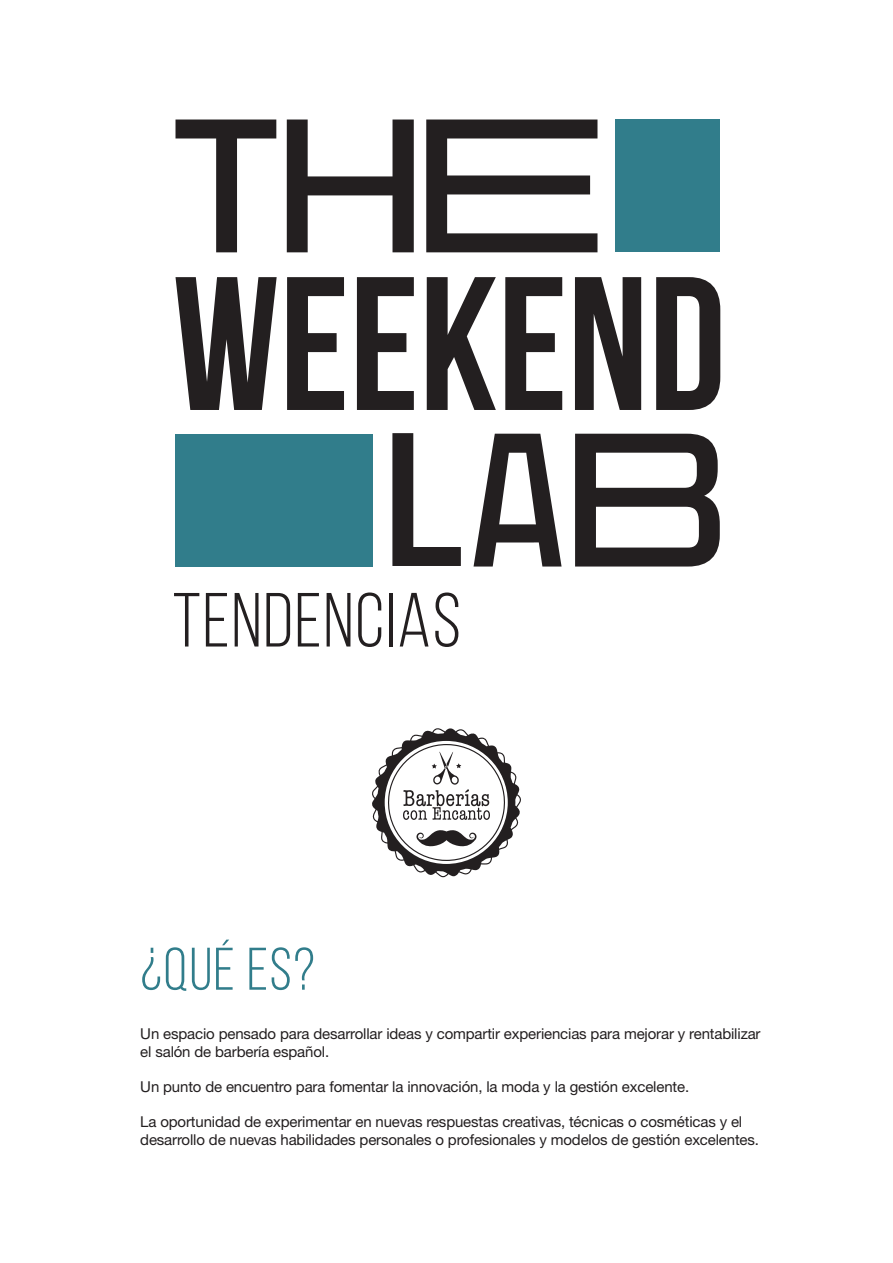
<style>
.page{position:relative;width:893px;height:1263px;background:#fff}
.page>*{position:absolute;margin:0;border:0;box-sizing:border-box;transform-origin:0 0}
.t1{font:76.5px "Bebas Neue";letter-spacing:.025em;color:#231f20}
.t2{font:60px "Bebas Neue";color:#317d8b}
.t3{font:15px/18px "Helvetica Neue LT Std";letter-spacing:-.01em;color:#231f20}
</style>
<div class="page">
<svg style="left:372px;top:728px;width:149px;height:149px"></svg>
<svg style="left:175px;top:277px;width:545px;height:133px;fill:#231f20"></svg>
<svg style="left:392px;top:433px;width:69px;height:133px"></svg>
<svg style="left:575px;top:434px;width:145px;height:132px"></svg>
<svg style="left:474px;top:434px;width:88px;height:132px"></svg>
<svg style="left:175px;top:120px;width:101px;height:132px"></svg>
<div style="left:175px;top:434px;width:198px;height:132px;background:#317d8b"></div>
<div style="left:615px;top:120px;width:105px;height:132px;background:#317d8b"></div>
<svg style="left:426px;top:120px;width:171px;height:132px"></svg>
<svg style="left:287px;top:120px;width:127px;height:132px"></svg>
<h1 class="t1" style="left:173px;top:579px;width:290px">TENDENCIAS</h1>
<h2 class="t2" style="left:140px;top:937px;width:176px">¿QUÉ ES?</h2>
<p class="t3" style="left:140px;top:1024px;width:622px">Un espacio pensado para desarrollar ideas y compartir experiencias para mejorar y rentabilizar el salón de barbería español.</p>
<p class="t3" style="left:140px;top:1077px;width:550px">Un punto de encuentro para fomentar la innovación, la moda y la gestión excelente.</p>
<p class="t3" style="left:140px;top:1112px;width:620px">La oportunidad de experimentar en nuevas respuestas creativas, técnicas o cosméticas y el desarrollo de nuevas habilidades personales o profesionales y modelos de gestión excelentes.</p>
</div>
